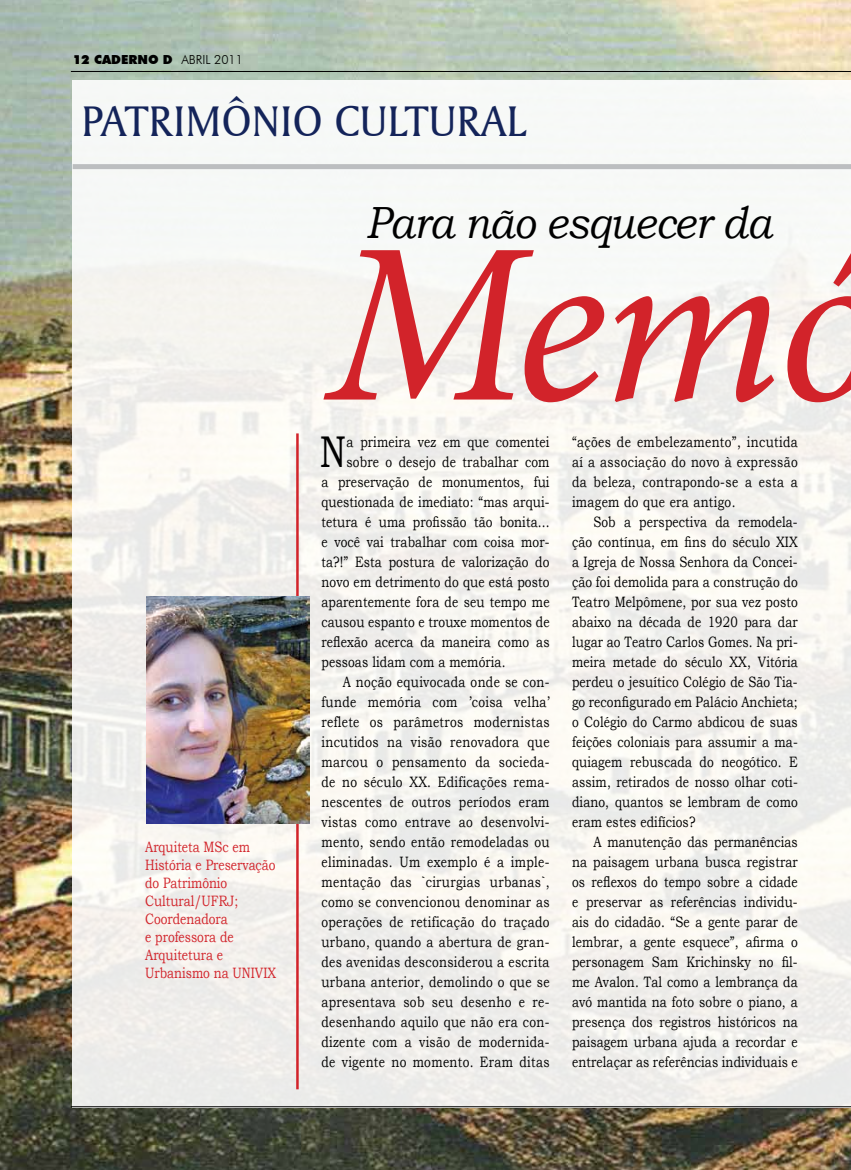
<style>
.page{position:relative;width:851px;height:1170px;background:#fff}
.page>*{position:absolute;margin:0;border:0;box-sizing:border-box;transform-origin:0 0}
.t1{font:italic 230px "Minion Pro";color:#d2232a}
.t2{font:45px "Amerigo BT Roman A";color:#14245a}
.t3{font:italic 45px "Bookman Old Style";letter-spacing:-.02em;color:#000;scale:.9 1}
.t4{font:44.38px "Bookman Old Style";color:#000;scale:.8 1}
.t5{font:15px/20px "Bookman Old Style";letter-spacing:.03em;color:#000;text-align:justify;scale:.8 1}
.t6{font:15px "Bookman Old Style";letter-spacing:.01em;color:#000;scale:.8 1}
.t7{font:15px/18px "Bookman Old Style";color:#d2232a;scale:.8 1}
.t8{font:900 12.5px "Futura BT";color:#000}
.s1{font-weight:300}
</style>
<div class="page">
<img style="left:0;top:0;width:850px;height:1169px">
<div style="left:72px;top:80px;width:778px;height:1027px;background:#f6f4f0"></div>
<hr style="left:71px;top:1106px;width:779px;height:1px;background:#000">
<hr style="left:71px;top:71px;width:779px;height:1px;background:#000">
<div style="left:73px;top:164px;width:777px;height:5px;background:#bcbec0"></div>
<hr style="left:296px;top:433px;width:2px;height:656px;background:#d2232a">
<img style="left:146px;top:596px;width:163px;height:227px">
<p class="t8" style="left:73px;top:52px;width:172px">12 CADERNO D <span class="s1">ABRIL 2011</span></p>
<h2 class="t2" style="left:81px;top:93px;width:446px">PATRIMÔNIO CULTURAL</h2>
<p class="t7" style="left:145px;top:838px;width:165px">Arquiteta MSc em<br>História e Preservação do Patrimônio<br>Cultural/UFRJ;<br>Coordenadora<br>e professora de<br>Arquitetura e<br>Urbanismo na UNIVIX</p>
<h2 class="t3" style="left:366px;top:192px;width:452px">Para não esquecer da</h2>
<h1 class="t1" style="left:324px;top:169px;width:562px">Memó</h1>
<h3 class="t4" style="left:320px;top:423px;width:34px">N</h3>
<p class="t6" style="left:346px;top:432px;width:255px">a primeira vez em que comentei</p>
<p class="t6" style="left:346px;top:452px;width:255px">sobre o desejo de trabalhar com</p>
<p class="t6" style="left:321px;top:472px;width:286px">a preservação de monumentos, fui</p>
<p class="t6" style="left:321px;top:492px;width:286px">questionada de imediato: “mas arqui-</p>
<p class="t6" style="left:321px;top:512px;width:286px">tetura é uma profissão tão bonita...</p>
<p class="t6" style="left:321px;top:532px;width:286px">e você vai trabalhar com coisa mor-</p>
<p class="t6" style="left:321px;top:552px;width:286px">ta?!” Esta postura de valorização do</p>
<p class="t6" style="left:321px;top:572px;width:286px">novo em detrimento do que está posto</p>
<p class="t6" style="left:321px;top:592px;width:286px">aparentemente fora de seu tempo me</p>
<p class="t6" style="left:321px;top:612px;width:286px">causou espanto e trouxe momentos de</p>
<p class="t6" style="left:321px;top:632px;width:286px">reflexão acerca da maneira como as</p>
<p class="t6" style="left:321px;top:652px;width:231px">pessoas lidam com a memória.</p>
<p class="t5" style="left:343px;top:671px;width:260px">A noção equivocada onde se con-</p>
<p class="t5" style="left:321px;top:691px;width:286px">funde memória com ’coisa velha’</p>
<p class="t5" style="left:321px;top:711px;width:286px">reflete os parâmetros modernistas</p>
<p class="t5" style="left:321px;top:731px;width:286px">incutidos na visão renovadora que</p>
<p class="t5" style="left:321px;top:751px;width:286px">marcou o pensamento da socieda-</p>
<p class="t5" style="left:321px;top:771px;width:286px">de no século XX. Edificações rema-</p>
<p class="t5" style="left:321px;top:791px;width:286px">nescentes de outros períodos eram</p>
<p class="t5" style="left:321px;top:811px;width:286px">vistas como entrave ao desenvolvi-</p>
<p class="t5" style="left:321px;top:831px;width:286px">mento, sendo então remodeladas ou</p>
<p class="t5" style="left:321px;top:851px;width:286px">eliminadas. Um exemplo é a imple-</p>
<p class="t5" style="left:321px;top:871px;width:286px">mentação das `cirurgias urbanas`,</p>
<p class="t5" style="left:321px;top:891px;width:286px">como se convencionou denominar as</p>
<p class="t5" style="left:321px;top:911px;width:286px">operações de retificação do traçado</p>
<p class="t5" style="left:321px;top:931px;width:286px">urbano, quando a abertura de gran-</p>
<p class="t5" style="left:321px;top:951px;width:286px">des avenidas desconsiderou a escrita</p>
<p class="t5" style="left:321px;top:971px;width:286px">urbana anterior, demolindo o que se</p>
<p class="t5" style="left:321px;top:991px;width:286px">apresentava sob seu desenho e re-</p>
<p class="t5" style="left:321px;top:1011px;width:286px">desenhando aquilo que não era con-</p>
<p class="t5" style="left:321px;top:1031px;width:286px">dizente com a visão de modernida-</p>
<p class="t5" style="left:321px;top:1051px;width:286px">de vigente no momento. Eram ditas</p>
<p class="t5" style="left:572px;top:431px;width:283px">“ações de embelezamento”, incutida aí a associação do novo à expressão da beleza, contrapondo-se a esta a imagem do que era antigo.</p>
<p class="t5" style="left:572px;top:511px;width:284px;text-indent:21px">Sob a perspectiva da remodela&shy;ção contínua, em fins do século XIX a Igreja de Nossa Senhora da Concei&shy;ção foi demolida para a construção do Teatro Melpômene, por sua vez posto abaixo na década de 1920 para dar lugar ao Teatro Carlos Gomes. Na pri&shy;meira metade do século XX, Vitória perdeu o jesuítico Colégio de São Tia&shy;go reconfigurado em Palácio Anchieta; o Colégio do Carmo abdicou de suas feições coloniais para assumir a ma&shy;quiagem rebuscada do neogótico. E assim, retirados de nosso olhar coti&shy;diano, quantos se lembram de como eram estes edifícios?</p>
<p class="t5" style="left:572px;top:831px;width:284px;text-indent:21px">A manutenção das permanências na paisagem urbana busca registrar os reflexos do tempo sobre a cidade e preservar as referências individu&shy;ais do cidadão. “Se a gente parar de lembrar, a gente esquece”, afirma o personagem Sam Krichinsky no fil&shy;me Avalon. Tal como a lembrança da avó mantida na foto sobre o piano, a presença dos registros históricos na paisagem urbana ajuda a recordar e entrelaçar as referências individuais e</p>
</div>
